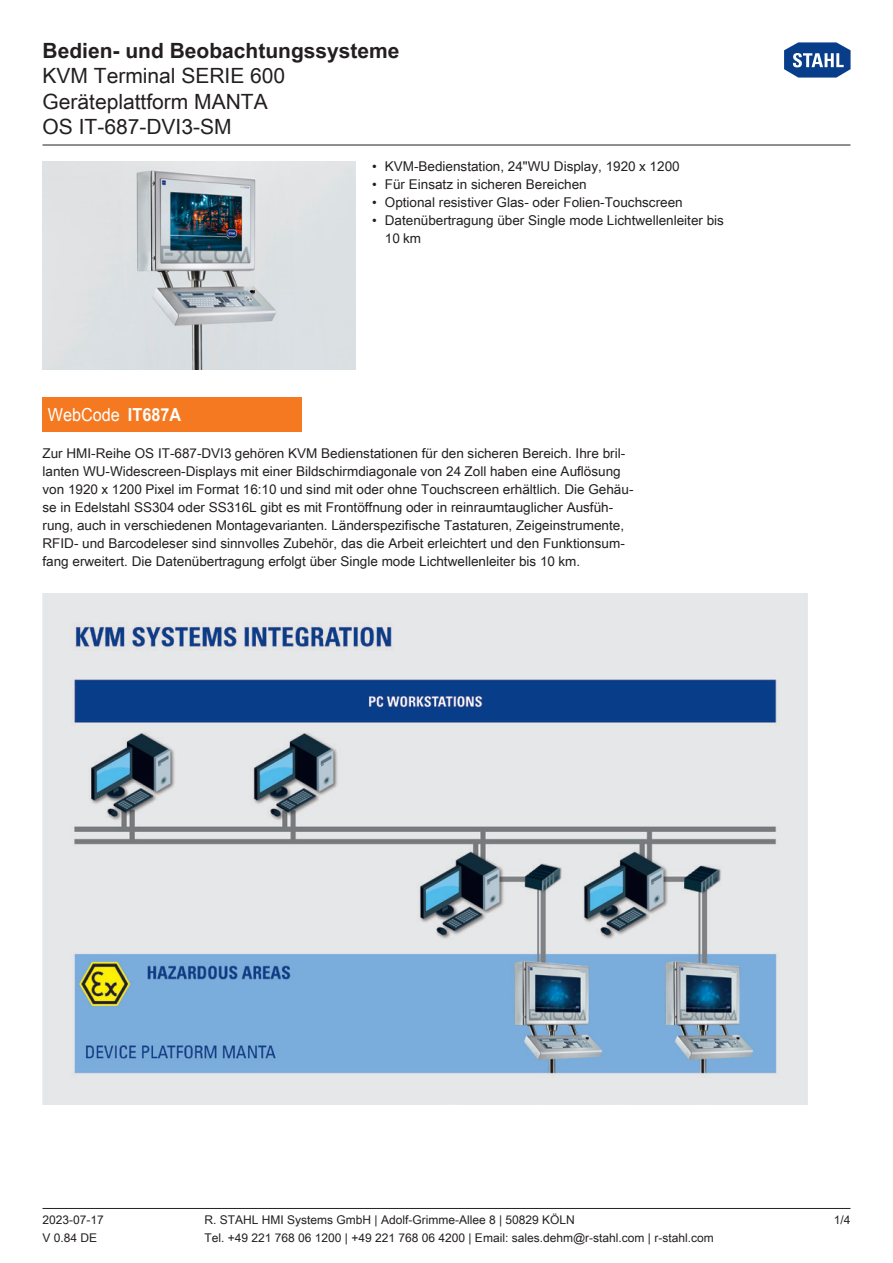
<style>
.page{position:relative;width:893px;height:1263px;background:#fff}
.page>*{position:absolute;margin:0;border:0;box-sizing:border-box;transform-origin:0 0}
.t1{font:21px/25.5px "Arial Unicode MS";color:#231f20}
.t2{font:700 21px "Arial Unicode MS";color:#231f20}
.WebCode{font:18px "Arial Unicode MS";color:#fff;scale:.9 1}
._00_Basic_ParaStyle{font:13.5px/18px "Arial Unicode MS";color:#231f20}
.t3{font:12px "Arial Unicode MS";color:#231f20}
.s1{font-weight:700}
</style>
<div class="page">
<hr style="left:43px;top:1208px;width:807px;height:1px;background:#231f20">
<hr style="left:43px;top:145px;width:807px;height:1px;background:#231f20">
<svg style="left:784px;top:42px;width:67px;height:36px"></svg>
<img style="left:43px;top:594px;width:765px;height:510px">
<img style="left:43px;top:162px;width:312px;height:208px">
<div style="left:43px;top:398px;width:259px;height:34px;background:#f47921"></div>
<h1 class="t2" style="left:43px;top:35px;width:359px">Bedien- und Beobachtungssysteme</h1>
<h1 class="t1" style="left:43px;top:62px;width:244px">KVM Terminal SERIE 600<br>Geräteplattform MANTA<br>OS IT-687-DVI3-SM</h1>
<p class="_00_Basic_ParaStyle" style="left:372px;top:157px;width:309px">• KVM-Bedienstation, 24"WU Display, 1920 x 1200</p>
<p class="_00_Basic_ParaStyle" style="left:372px;top:175px;width:216px">• Für Einsatz in sicheren Bereichen</p>
<p class="_00_Basic_ParaStyle" style="left:372px;top:193px;width:312px">• Optional resistiver Glas- oder Folien-Touchscreen</p>
<p class="_00_Basic_ParaStyle" style="left:385px;top:211px;width:341px;text-indent:-13px">• Datenübertragung über Single mode Lichtwellenleiter bis<br>10 km</p>
<p class="WebCode" style="left:48px;top:402px;width:150px">WebCode <span class="s1">IT687A</span></p>
<p class="_00_Basic_ParaStyle" style="left:43px;top:444px;width:592px">Zur HMI-Reihe OS IT-687-DVI3 gehören KVM Bedienstationen für den sicheren Bereich. Ihre bril&shy;lanten WU-Widescreen-Displays mit einer Bildschirmdiagonale von 24 Zoll haben eine Auflösung von 1920 x 1200 Pixel im Format 16:10 und sind mit oder ohne Touchscreen erhältlich. Die Gehäu&shy;se in Edelstahl SS304 oder SS316L gibt es mit Frontöffnung oder in reinraumtauglicher Ausfüh&shy;rung, auch in verschiedenen Montagevarianten. Länderspezifische Tastaturen, Zeigeinstrumente, RFID- und Barcodeleser sind sinnvolles Zubehör, das die Arbeit erleichtert und den Funktionsum&shy;fang erweitert. Die Datenübertragung erfolgt über Single mode Lichtwellenleiter bis 10 km.</p>
<p class="t3" style="left:43px;top:1211px;width:63px">2023-07-17</p>
<p class="t3" style="left:205px;top:1211px;width:372px">R. STAHL HMI Systems GmbH | Adolf-Grimme-Allee 8 | 50829 KÖLN</p>
<p class="t3" style="left:834px;top:1211px;width:18px">1/4</p>
<p class="t3" style="left:43px;top:1229px;width:56px">V 0.84 DE</p>
<p class="t3" style="left:205px;top:1229px;width:511px">Tel. +49 221 768 06 1200 | +49 221 768 06 4200 | Email: sales.dehm@r-stahl.com | r-stahl.com</p>
</div>
